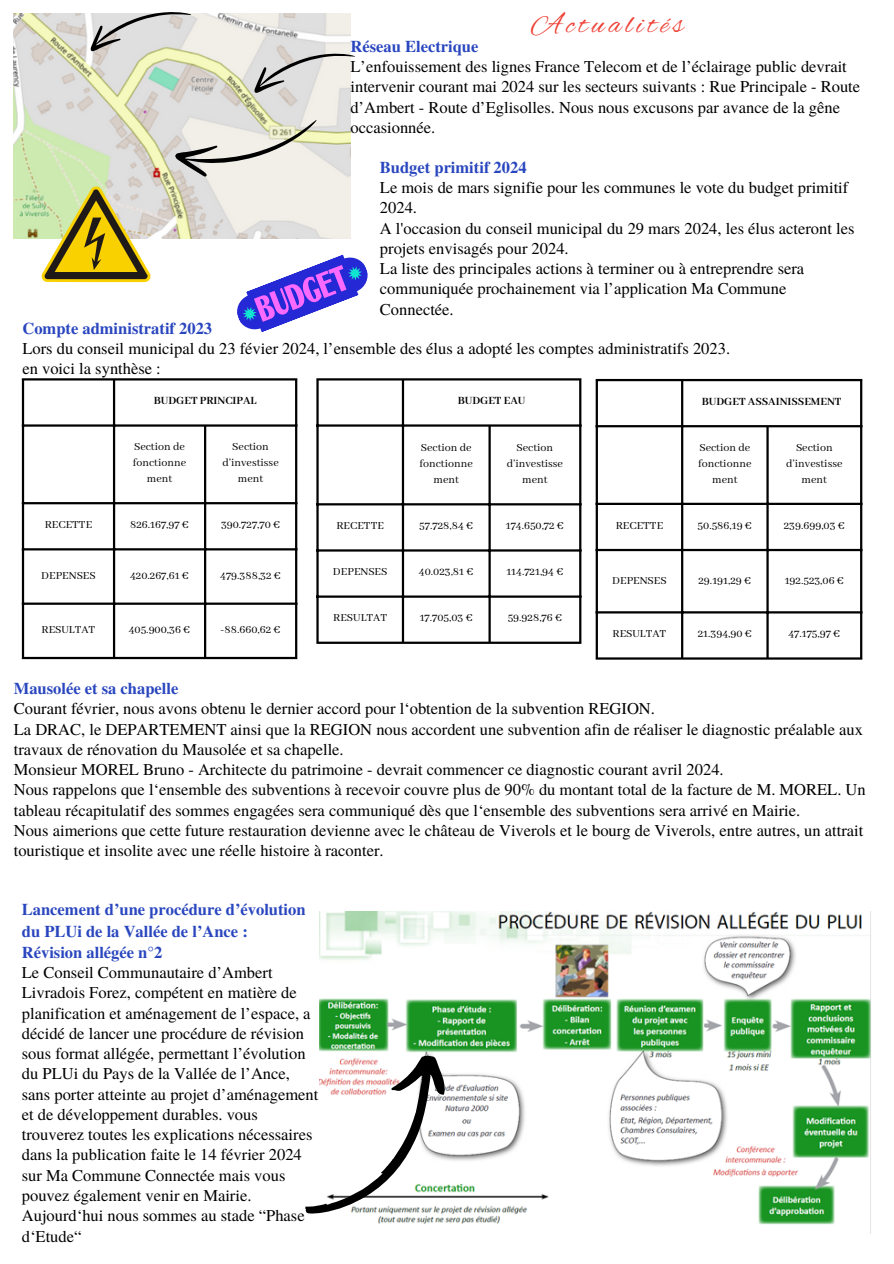
<style>
.page{position:relative;width:894px;height:1264px;background:#fff}
.page>*{position:absolute;margin:0;border:0;box-sizing:border-box;transform-origin:0 0}
.t1{font:30px "Alex Brush";letter-spacing:.14em;color:#ef4136}
.t2{font:16.5px/20.2px "Te X Gyre Termes";color:#000}
.t3{font:700 16.5px/21.3px "Te X Gyre Termes";color:#2946bf}
.t4{font:12px/16px "Abhaya Libre";color:#000;text-align:center}
.t5{font:700 12px "Abhaya Libre";color:#000}
</style>
<div class="page">
<img style="left:320px;top:911px;width:551px;height:322px">
<img style="left:14px;top:13px;width:28px;height:225px">
<svg style="left:305px;top:1043px;width:159px;height:190px"></svg>
<hr style="left:22px;top:380px;width:2px;height:277px;background:#000">
<hr style="left:113px;top:380px;width:2px;height:277px;background:#000">
<hr style="left:204px;top:426px;width:2px;height:231px;background:#000">
<hr style="left:295px;top:380px;width:2px;height:277px;background:#000">
<hr style="left:22px;top:378px;width:275px;height:2px;background:#000">
<hr style="left:22px;top:424px;width:275px;height:2px;background:#000">
<hr style="left:22px;top:502px;width:275px;height:2px;background:#000">
<hr style="left:22px;top:548px;width:275px;height:2px;background:#000">
<hr style="left:22px;top:602px;width:275px;height:3px;background:#000">
<hr style="left:22px;top:657px;width:275px;height:2px;background:#000">
<hr style="left:316px;top:380px;width:2px;height:261px;background:#000">
<hr style="left:402px;top:380px;width:2px;height:261px;background:#000">
<hr style="left:488px;top:426px;width:2px;height:215px;background:#000">
<hr style="left:579px;top:380px;width:2px;height:261px;background:#000">
<hr style="left:316px;top:378px;width:265px;height:2px;background:#000">
<hr style="left:316px;top:424px;width:265px;height:2px;background:#000">
<hr style="left:316px;top:503px;width:265px;height:2px;background:#000">
<hr style="left:316px;top:549px;width:265px;height:2px;background:#000">
<hr style="left:316px;top:595px;width:265px;height:2px;background:#000">
<hr style="left:316px;top:641px;width:265px;height:3px;background:#000">
<hr style="left:595px;top:381px;width:2px;height:276px;background:#000">
<hr style="left:680px;top:381px;width:3px;height:276px;background:#000">
<hr style="left:766px;top:427px;width:2px;height:230px;background:#000">
<hr style="left:859px;top:381px;width:3px;height:276px;background:#000">
<hr style="left:595px;top:379px;width:267px;height:2px;background:#000">
<hr style="left:595px;top:425px;width:267px;height:2px;background:#000">
<hr style="left:595px;top:503px;width:267px;height:2px;background:#000">
<hr style="left:595px;top:549px;width:267px;height:2px;background:#000">
<hr style="left:595px;top:611px;width:267px;height:2px;background:#000">
<hr style="left:595px;top:657px;width:267px;height:2px;background:#000">
<svg style="left:42px;top:12px;width:326px;height:320px"></svg>
<p class="t1" style="left:531px;top:7px;width:154px">Actualités</p>
<p class="t3" style="left:350px;top:35px;width:129px">Réseau Electrique</p>
<p class="t2" style="left:350px;top:55px;width:511px">L’enfouissement des lignes France Telecom et de l’éclairage public devrait intervenir courant mai 2024 sur les secteurs suivants : Rue Principale - Route d’Ambert - Route d’Eglisolles. Nous nous excusons par avance de la gêne occasionnée.</p>
<p class="t3" style="left:380px;top:156px;width:148px">Budget primitif 2024</p>
<p class="t2" style="left:380px;top:177px;width:470px">Le mois de mars signifie pour les communes le vote du budget primitif<br>2024.</p>
<p class="t2" style="left:380px;top:217px;width:476px">A l'occasion du conseil municipal du 29 mars 2024, les élus acteront les projets envisagés pour 2024.</p>
<p class="t2" style="left:380px;top:258px;width:425px">La liste des principales actions à terminer ou à entreprendre sera communiquée prochainement via l’application Ma Commune<br>Connectée.</p>
<p class="t3" style="left:22px;top:317px;width:191px">Compte administratif 2023</p>
<p class="t2" style="left:22px;top:337px;width:709px">Lors du conseil municipal du 23 févier 2024, l’ensemble des élus a adopté les comptes administratifs 2023.</p>
<p class="t2" style="left:22px;top:358px;width:140px">en voici la synthèse :</p>
<p class="t5" style="left:154px;top:394px;width:104px">BUDGET PRINCIPAL</p>
<p class="t4" style="left:133px;top:439px;width:55px">Section de fonctionne ment</p>
<p class="t4" style="left:222px;top:439px;width:58px">Section d’investisse ment</p>
<p class="t5" style="left:457px;top:394px;width:69px">BUDGET EAU</p>
<p class="t4" style="left:419px;top:440px;width:55px">Section de fonctionne ment</p>
<p class="t4" style="left:506px;top:440px;width:58px">Section d’investisse ment</p>
<p class="t5" style="left:701px;top:394px;width:141px">BUDGET ASSAINISSEMENT</p>
<p class="t4" style="left:698px;top:440px;width:55px">Section de fonctionne ment</p>
<p class="t4" style="left:786px;top:440px;width:58px">Section d’investisse ment</p>
<p class="t4" style="left:45px;top:517px;width:49px">RECETTE</p>
<p class="t4" style="left:130px;top:517px;width:60px">826.167,97 €</p>
<p class="t4" style="left:221px;top:517px;width:61px">390.727,70 €</p>
<p class="t4" style="left:41px;top:568px;width:56px">DEPENSES</p>
<p class="t4" style="left:130px;top:568px;width:60px">420.267,61 €</p>
<p class="t4" style="left:220px;top:568px;width:62px">479.388,32 €</p>
<p class="t4" style="left:336px;top:518px;width:49px">RECETTE</p>
<p class="t4" style="left:419px;top:518px;width:55px">57.728,84 €</p>
<p class="t4" style="left:505px;top:518px;width:60px">174.650,72 €</p>
<p class="t4" style="left:333px;top:564px;width:56px">DEPENSES</p>
<p class="t4" style="left:419px;top:564px;width:56px">40.023,81 €</p>
<p class="t4" style="left:506px;top:564px;width:58px">114.721,94 €</p>
<p class="t4" style="left:333px;top:610px;width:55px">RESULTAT</p>
<p class="t4" style="left:419px;top:610px;width:54px">17.705,03 €</p>
<p class="t4" style="left:507px;top:610px;width:56px">59.928,76 €</p>
<p class="t4" style="left:615px;top:517px;width:49px">RECETTE</p>
<p class="t4" style="left:697px;top:517px;width:56px">50.586,19 €</p>
<p class="t4" style="left:783px;top:517px;width:63px">239.699,03 €</p>
<p class="t4" style="left:612px;top:572px;width:56px">DEPENSES</p>
<p class="t4" style="left:698px;top:572px;width:54px">29.191,29 €</p>
<p class="t4" style="left:784px;top:572px;width:61px">192.523,06 €</p>
<p class="t4" style="left:42px;top:622px;width:55px">RESULTAT</p>
<p class="t4" style="left:129px;top:622px;width:63px">405.900,36 €</p>
<p class="t4" style="left:220px;top:622px;width:61px">-88.660,62 €</p>
<p class="t4" style="left:612px;top:626px;width:55px">RESULTAT</p>
<p class="t4" style="left:697px;top:626px;width:56px">21.394,90 €</p>
<p class="t4" style="left:788px;top:626px;width:53px">47.175,97 €</p>
<p class="t3" style="left:14px;top:677px;width:166px">Mausolée et sa chapelle</p>
<p class="t2" style="left:14px;top:698px;width:642px">Courant février, nous avons obtenu le dernier accord pour l‘obtention de la subvention REGION.</p>
<p class="t2" style="left:14px;top:718px;width:850px">La DRAC, le DEPARTEMENT ainsi que la REGION nous accordent une subvention afin de réaliser le diagnostic préalable aux travaux de rénovation du Mausolée et sa chapelle.</p>
<p class="t2" style="left:14px;top:758px;width:711px">Monsieur MOREL Bruno - Architecte du patrimoine - devrait commencer ce diagnostic courant avril 2024.</p>
<p class="t2" style="left:14px;top:779px;width:853px">Nous rappelons que l‘ensemble des subventions à recevoir couvre plus de 90% du montant total de la facture de M. MOREL. Un tableau récapitulatif des sommes engagées sera communiqué dès que l‘ensemble des subventions sera arrivé en Mairie.</p>
<p class="t2" style="left:14px;top:819px;width:850px">Nous aimerions que cette future restauration devienne avec le château de Viverols et le bourg de Viverols, entre autres, un attrait touristique et insolite avec une réelle histoire à raconter.</p>
<p class="t3" style="left:22px;top:898px;width:285px">Lancement d’une procédure d’évolution du PLUi de la Vallée de l’Ance :</p>
<p class="t3" style="left:22px;top:940px;width:142px">Révision allégée n°2</p>
<p class="t2" style="left:22px;top:961px;width:298px">Le Conseil Communautaire d’Ambert Livradois Forez, compétent en matière de planification et aménagement de l’espace, a décidé de lancer une procédure de révision sous format allégée, permettant l’évolution du PLUi du Pays de la Vallée de l’Ance, sans porter atteinte au projet d’aménagement et de développement durables. vous trouverez toutes les explications nécessaires dans la publication faite le 14 février 2024 sur Ma Commune Connectée mais vous pouvez également venir en Mairie.</p>
<p class="t2" style="left:22px;top:1204px;width:284px">Aujourd‘hui nous sommes au stade “Phase d‘Etude“</p>
</div>
